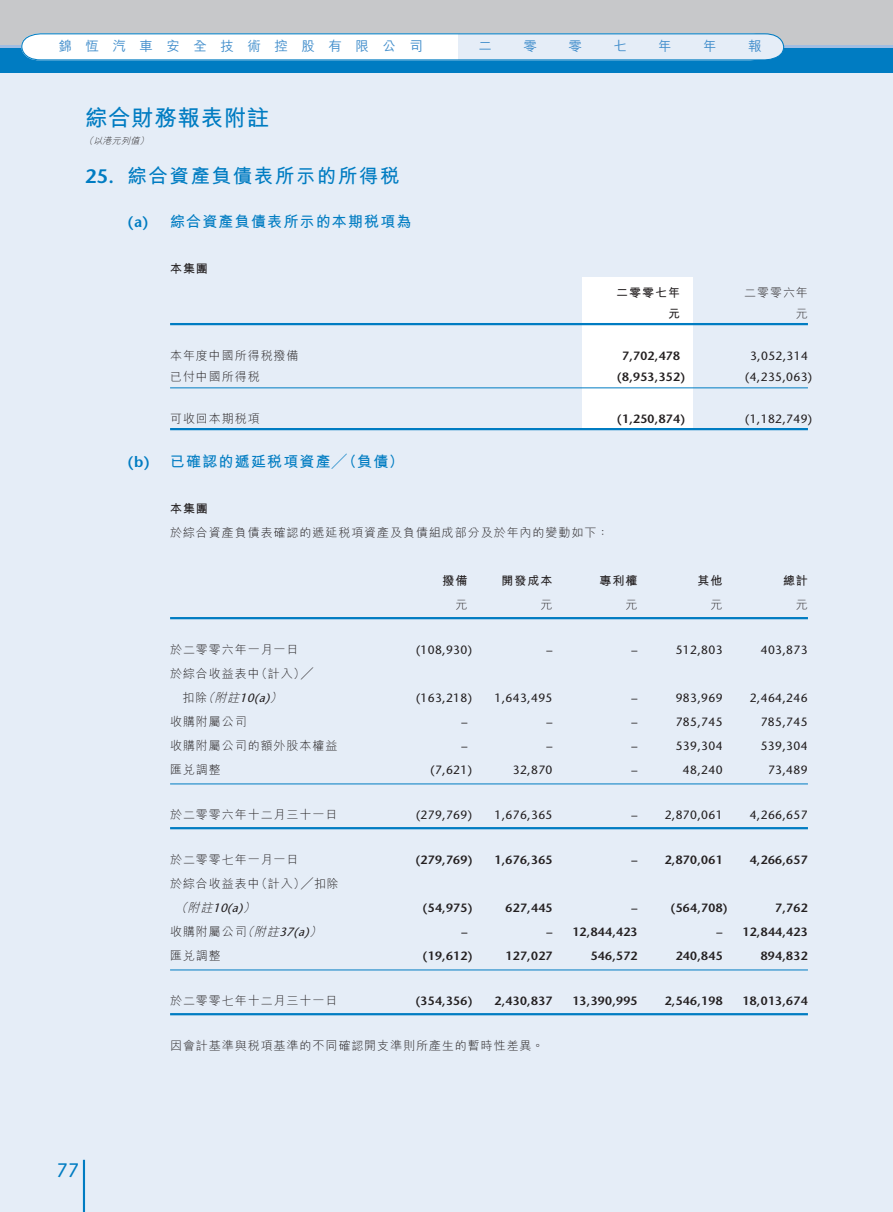
<style>
.page{position:relative;width:893px;height:1212px;background:#fff}
.page>*{position:absolute;margin:0;border:0;box-sizing:border-box;transform-origin:0 0}
.t1{font:22.5px "M Hei HK Bold B5 pc H";letter-spacing:.03em;color:#007cc2}
.t2{font:19.5px "M Hei HK Bold B5 pc H";letter-spacing:.08em;color:#007cc2}
.t3{font:500 19.5px "Stone Sans Std";color:#007cc2}
.t4{font:15px "M Hei HK Bold B5 pc H";letter-spacing:.08em;color:#007cc2}
.t5{font:13.5px "M Hei HK Medium B5 pc H";letter-spacing:1em;color:#408dcb}
.t6{font:12px "M Hei HK Light B5 pc H";letter-spacing:.08em;color:#231f20}
.t7{font:600 12px "Stone Sans Std";letter-spacing:.03em;color:#231f20}
.t8{font:500 12px "Stone Sans Std";letter-spacing:.03em;color:#231f20}
.t9{font:12px "M Hei HK Bold B5 pc H";letter-spacing:.08em;color:#231f20}
.t10{font:italic 500 12px "Stone Sans Std";color:#231f20}
.t11{font:italic 9px "M Hei HK Light B5 pc H";color:#231f20}
.s1{font-family:"Stone Sans Std";font-weight:600}
.s2{font-family:"M Hei HK Light B5 pc H";font-weight:400;font-style:normal}
.s3{font-family:"M Hei HK Light B5 pc H";font-weight:400}
.s4{font-style:italic}
.s5{font-family:"Stone Sans Std";font-weight:500;font-style:italic}
</style>
<div class="page">
<div style="left:0;top:65px;width:893px;height:1147px;background:#e5edf7"></div>
<hr style="left:83px;top:1160px;width:2px;height:52px;background:#007cc2">
<div style="left:0;top:0;width:893px;height:57px;background:#c7c8ca"></div>
<div style="left:0;top:45px;width:893px;height:27px;background:#007cc2"></div>
<hr style="left:0;top:45px;width:893px;height:3px;background:#a0bde2">
<svg style="left:21px;top:33px;width:764px;height:28px;background:#dcebf5"></svg>
<div style="left:583px;top:278px;width:110px;height:150px;background:#fff"></div>
<hr style="left:170px;top:323px;width:638px;height:2px;background:#007cc2">
<hr style="left:170px;top:387px;width:638px;height:1px;background:#007cc2">
<hr style="left:170px;top:428px;width:638px;height:2px;background:#007cc2">
<hr style="left:170px;top:617px;width:638px;height:2px;background:#007cc2">
<hr style="left:170px;top:783px;width:638px;height:1px;background:#007cc2">
<hr style="left:170px;top:827px;width:638px;height:2px;background:#007cc2">
<hr style="left:170px;top:969px;width:638px;height:1px;background:#007cc2">
<hr style="left:170px;top:1013px;width:638px;height:2px;background:#007cc2">
<p class="t5" style="left:59px;top:41px;width:366px">錦恆汽車安全技術控股有限公司</p>
<p class="t5" style="left:478px;top:41px;width:15px">二</p>
<p class="t5" style="left:523px;top:41px;width:15px">零</p>
<p class="t5" style="left:568px;top:41px;width:15px">零</p>
<p class="t5" style="left:613px;top:41px;width:15px">七</p>
<p class="t5" style="left:658px;top:41px;width:15px">年</p>
<p class="t5" style="left:703px;top:41px;width:15px">年</p>
<p class="t5" style="left:748px;top:41px;width:15px">報</p>
<h1 class="t1" style="left:85px;top:110px;width:186px">綜合財務報表附註</h1>
<p class="t11" style="left:84px;top:138px;width:68px">（以港元列值）</p>
<h2 class="t2" style="left:85px;top:169px;width:316px"><span class="s1">25.</span> 綜合資產負債表所示的所得稅</h2>
<p class="t4" style="left:128px;top:216px;width:286px"><span class="s1">(a)</span> 綜合資產負債表所示的本期稅項為</p>
<p class="t9" style="left:170px;top:264px;width:39px">本集團</p>
<p class="t9" style="left:616px;top:288px;width:65px">二零零七年</p>
<p class="t6" style="left:744px;top:288px;width:65px">二零零六年</p>
<p class="t9" style="left:668px;top:309px;width:13px">元</p>
<p class="t6" style="left:796px;top:309px;width:13px">元</p>
<h2 class="t3" style="left:56px;top:1163px;width:24px">77</h2>
<p class="t6" style="left:170px;top:351px;width:130px">本年度中國所得稅撥備</p>
<p class="t7" style="left:622px;top:351px;width:59px">7,702,478</p>
<p class="t8" style="left:750px;top:351px;width:59px">3,052,314</p>
<p class="t6" style="left:170px;top:372px;width:91px">已付中國所得稅</p>
<p class="t7" style="left:617px;top:372px;width:70px">(8,953,352)</p>
<p class="t8" style="left:745px;top:372px;width:68px">(4,235,063)</p>
<p class="t6" style="left:170px;top:414px;width:91px">可收回本期稅項</p>
<p class="t7" style="left:617px;top:414px;width:70px">(1,250,874)</p>
<p class="t8" style="left:745px;top:414px;width:68px">(1,182,749)</p>
<p class="t4" style="left:128px;top:456px;width:278px"><span class="s1">(b)</span> 已確認的遞延稅項資產╱（負債）</p>
<p class="t9" style="left:170px;top:504px;width:39px">本集團</p>
<p class="t6" style="left:170px;top:528px;width:440px">於綜合資產負債表確認的遞延稅項資產及負債組成部分及於年內的變動如下：</p>
<p class="t9" style="left:442px;top:576px;width:26px">撥備</p>
<p class="t9" style="left:502px;top:576px;width:52px">開發成本</p>
<p class="t9" style="left:600px;top:576px;width:39px">專利權</p>
<p class="t9" style="left:698px;top:576px;width:26px">其他</p>
<p class="t9" style="left:783px;top:576px;width:26px">總計</p>
<p class="t6" style="left:455px;top:600px;width:13px">元</p>
<p class="t6" style="left:540px;top:600px;width:13px">元</p>
<p class="t6" style="left:625px;top:600px;width:13px">元</p>
<p class="t6" style="left:710px;top:600px;width:13px">元</p>
<p class="t6" style="left:796px;top:600px;width:13px">元</p>
<p class="t6" style="left:170px;top:645px;width:130px">於二零零六年一月一日</p>
<p class="t8" style="left:416px;top:645px;width:57px">(108,930)</p>
<p class="t8" style="left:546px;top:645px;width:7px">–</p>
<p class="t8" style="left:631px;top:645px;width:7px">–</p>
<p class="t8" style="left:676px;top:645px;width:48px">512,803</p>
<p class="t8" style="left:761px;top:645px;width:48px">403,873</p>
<p class="t6" style="left:170px;top:669px;width:144px">於綜合收益表中（計入）╱</p>
<p class="t10" style="left:182px;top:693px;width:104px"><span class="s2">扣除</span><span class="s3">（附註</span>10(a)<span class="s3">）</span></p>
<p class="t8" style="left:416px;top:693px;width:57px">(163,218)</p>
<p class="t8" style="left:495px;top:693px;width:59px">1,643,495</p>
<p class="t8" style="left:631px;top:693px;width:7px">–</p>
<p class="t8" style="left:676px;top:693px;width:48px">983,969</p>
<p class="t8" style="left:750px;top:693px;width:59px">2,464,246</p>
<p class="t6" style="left:170px;top:717px;width:78px">收購附屬公司</p>
<p class="t8" style="left:461px;top:717px;width:7px">–</p>
<p class="t8" style="left:546px;top:717px;width:7px">–</p>
<p class="t8" style="left:631px;top:717px;width:7px">–</p>
<p class="t8" style="left:676px;top:717px;width:48px">785,745</p>
<p class="t8" style="left:761px;top:717px;width:48px">785,745</p>
<p class="t6" style="left:170px;top:741px;width:169px">收購附屬公司的額外股本權益</p>
<p class="t8" style="left:461px;top:741px;width:7px">–</p>
<p class="t8" style="left:546px;top:741px;width:7px">–</p>
<p class="t8" style="left:631px;top:741px;width:7px">–</p>
<p class="t8" style="left:676px;top:741px;width:48px">539,304</p>
<p class="t8" style="left:761px;top:741px;width:48px">539,304</p>
<p class="t6" style="left:170px;top:765px;width:52px">匯兌調整</p>
<p class="t8" style="left:430px;top:765px;width:43px">(7,621)</p>
<p class="t8" style="left:513px;top:765px;width:41px">32,870</p>
<p class="t8" style="left:631px;top:765px;width:7px">–</p>
<p class="t8" style="left:683px;top:765px;width:41px">48,240</p>
<p class="t8" style="left:768px;top:765px;width:41px">73,489</p>
<p class="t6" style="left:170px;top:810px;width:169px">於二零零六年十二月三十一日</p>
<p class="t8" style="left:416px;top:810px;width:57px">(279,769)</p>
<p class="t8" style="left:495px;top:810px;width:59px">1,676,365</p>
<p class="t8" style="left:631px;top:810px;width:93px">– 2,870,061</p>
<p class="t8" style="left:750px;top:810px;width:59px">4,266,657</p>
<p class="t6" style="left:170px;top:855px;width:130px">於二零零七年一月一日</p>
<p class="t7" style="left:415px;top:855px;width:59px">(279,769)</p>
<p class="t7" style="left:495px;top:855px;width:59px">1,676,365</p>
<p class="t7" style="left:631px;top:855px;width:93px">– 2,870,061</p>
<p class="t7" style="left:750px;top:855px;width:59px">4,266,657</p>
<p class="t6" style="left:170px;top:879px;width:170px">於綜合收益表中（計入）╱扣除</p>
<p class="t10" style="left:175px;top:903px;width:84px"><span class="s3">（附註</span>10(a)<span class="s3">）</span></p>
<p class="t7" style="left:423px;top:903px;width:52px">(54,975)</p>
<p class="t7" style="left:506px;top:903px;width:48px">627,445</p>
<p class="t7" style="left:631px;top:903px;width:7px">–</p>
<p class="t7" style="left:670px;top:903px;width:59px">(564,708)</p>
<p class="t7" style="left:775px;top:903px;width:34px">7,762</p>
<p class="t6" style="left:170px;top:927px;width:156px">收購附屬公司<span class="s4">（附註</span><span class="s5">37(a)</span><span class="s4">）</span></p>
<p class="t7" style="left:461px;top:927px;width:7px">–</p>
<p class="t7" style="left:546px;top:927px;width:93px">– 12,844,423</p>
<p class="t7" style="left:716px;top:927px;width:93px">– 12,844,423</p>
<p class="t6" style="left:170px;top:951px;width:52px">匯兌調整</p>
<p class="t7" style="left:423px;top:951px;width:52px">(19,612)</p>
<p class="t7" style="left:506px;top:951px;width:48px">127,027</p>
<p class="t7" style="left:591px;top:951px;width:48px">546,572</p>
<p class="t7" style="left:676px;top:951px;width:48px">240,845</p>
<p class="t7" style="left:761px;top:951px;width:48px">894,832</p>
<p class="t6" style="left:170px;top:996px;width:169px">於二零零七年十二月三十一日</p>
<p class="t7" style="left:415px;top:996px;width:59px">(354,356)</p>
<p class="t7" style="left:495px;top:996px;width:59px">2,430,837</p>
<p class="t7" style="left:572px;top:996px;width:67px">13,390,995</p>
<p class="t7" style="left:665px;top:996px;width:59px">2,546,198</p>
<p class="t7" style="left:742px;top:996px;width:67px">18,013,674</p>
<p class="t6" style="left:170px;top:1041px;width:375px">因會計基準與稅項基準的不同確認開支準則所產生的暫時性差異。</p>
</div>
